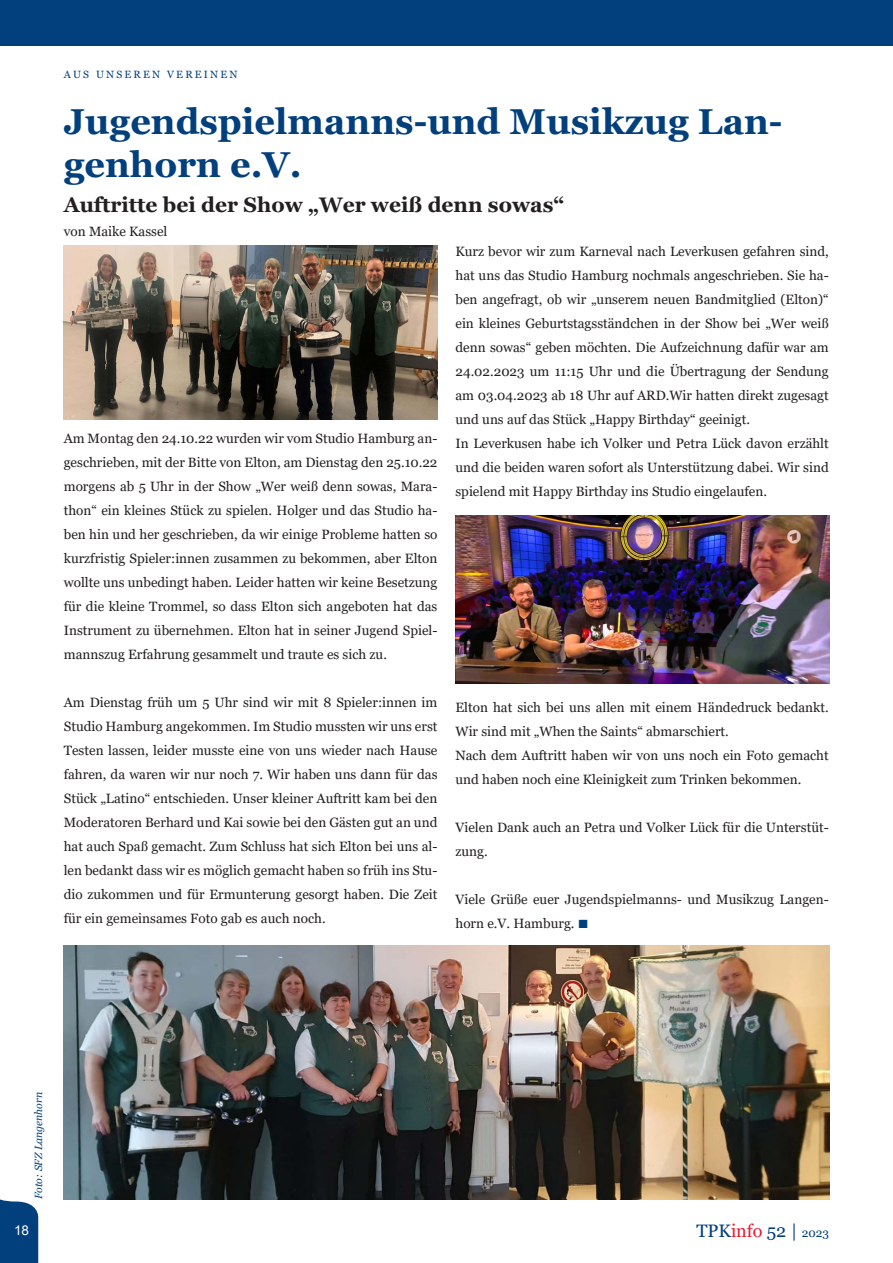
<style>
.page{position:relative;width:893px;height:1263px;background:#fff}
.page>*{position:absolute;margin:0;border:0;box-sizing:border-box;transform-origin:0 0}
.Headline_1{font:700 36px/43.2px "Georgia";color:#023f7d}
.t1{font:700 21px "Georgia";color:#231f20}
.t2{font:18px "Georgia";color:#023f7d}
.t3{font:13.5px/24px "Georgia";color:#231f20;text-align:justify}
.t4{font:13.5px "Arial";color:#fff}
.Topic{font:10.5px "Georgia";letter-spacing:.21em;color:#023f7d}
.Fotokennzeichnung{font:italic 10.5px "Georgia";color:#023f7d}
.s1{font-family:"Times New Roman";font-size:18px;color:#023f7d}
.s2{color:#e71d2f}
.s3{font-size:12px}
</style>
<div class="page">
<div style="left:0;top:0;width:893px;height:46px;background:#023f7d"></div>
<svg style="left:0;top:1199px;width:39px;height:64px;background:#164e87"></svg>
<img style="left:64px;top:246px;width:373px;height:174px">
<img style="left:455px;top:516px;width:374px;height:168px">
<img style="left:64px;top:945px;width:765px;height:254px">
<p class="Topic" style="left:64px;top:68px;width:175px">AUS UNSEREN VEREINEN</p>
<p class="Headline_1" style="left:64px;top:100px;width:720px">Jugendspielmanns-und Musikzug Lan&shy;genhorn e.V.</p>
<p class="t1" style="left:64px;top:191px;width:502px">Auftritte bei der Show „Wer weiß denn sowas“</p>
<p class="t3" style="left:64px;top:219px;width:105px">von Maike Kassel</p>
<p class="t3" style="left:64px;top:426px;width:375px">Am Montag den 24.10.22 wurden wir vom Studio Hamburg an&shy;geschrieben, mit der Bitte von Elton, am Dienstag den 25.10.22 morgens ab 5 Uhr in der Show „Wer weiß denn sowas, Mara&shy;thon“ ein kleines Stück zu spielen. Holger und das Studio ha&shy;ben hin und her geschrieben, da wir einige Probleme hatten so kurzfristig Spieler:innen zusammen zu bekommen, aber Elton wollte uns unbedingt haben. Leider hatten wir keine Besetzung für die kleine Trommel, so dass Elton sich angeboten hat das Instrument zu übernehmen. Elton hat in seiner Jugend Spiel&shy;mannszug Erfahrung gesammelt und traute es sich zu.</p>
<p class="t3" style="left:64px;top:690px;width:375px">Am Dienstag früh um 5 Uhr sind wir mit 8 Spieler:innen im Studio Hamburg angekommen. Im Studio mussten wir uns erst Testen lassen, leider musste eine von uns wieder nach Hause fahren, da waren wir nur noch 7. Wir haben uns dann für das Stück „Latino“ entschieden. Unser kleiner Auftritt kam bei den Moderatoren Berhard und Kai sowie bei den Gästen gut an und hat auch Spaß gemacht. Zum Schluss hat sich Elton bei uns al&shy;len bedankt dass wir es möglich gemacht haben so früh ins Stu&shy;dio zukommen und für Ermunterung gesorgt haben. Die Zeit für ein gemeinsames Foto gab es auch noch.</p>
<p class="t3" style="left:455px;top:239px;width:375px">Kurz bevor wir zum Karneval nach Leverkusen gefahren sind, hat uns das Studio Hamburg nochmals angeschrieben. Sie ha&shy;ben angefragt, ob wir „unserem neuen Bandmitglied (Elton)“ ein kleines Geburtstagsständchen in der Show bei „Wer weiß denn sowas“ geben möchten. Die Aufzeichnung dafür war am 24.02.2023 um 11:15 Uhr und die Übertragung der Sendung am 03.04.2023 ab 18 Uhr auf ARD.Wir hatten direkt zugesagt und uns auf das Stück „Happy Birthday“ geeinigt.</p>
<p class="t3" style="left:455px;top:431px;width:375px">In Leverkusen habe ich Volker und Petra Lück davon erzählt und die beiden waren sofort als Unterstützung dabei. Wir sind spielend mit Happy Birthday ins Studio eingelaufen.</p>
<p class="t3" style="left:455px;top:695px;width:375px">Elton hat sich bei uns allen mit einem Händedruck bedankt.<br>Wir sind mit „When the Saints“ abmarschiert.</p>
<p class="t3" style="left:455px;top:743px;width:375px">Nach dem Auftritt haben wir von uns noch ein Foto gemacht und haben noch eine Kleinigkeit zum Trinken bekommen.</p>
<p class="t3" style="left:455px;top:815px;width:375px">Vielen Dank auch an Petra und Volker Lück für die Unterstüt&shy;zung.</p>
<p class="t3" style="left:455px;top:887px;width:375px">Viele Grüße euer Jugendspielmanns- und Musikzug Langen&shy;horn e.V. Hamburg. <span class="s1">■</span></p>
<p class="Fotokennzeichnung" style="left:32px;top:1199px;width:109px;rotate:-90deg">Foto: SFZ Langenhorn</p>
<p class="t4" style="left:14px;top:1221px;width:17px">18</p>
<h3 class="t2" style="left:696px;top:1219px;width:134px">TPK<span class="s2">info</span> 52 | <span class="s3">2023</span></h3>
</div>
